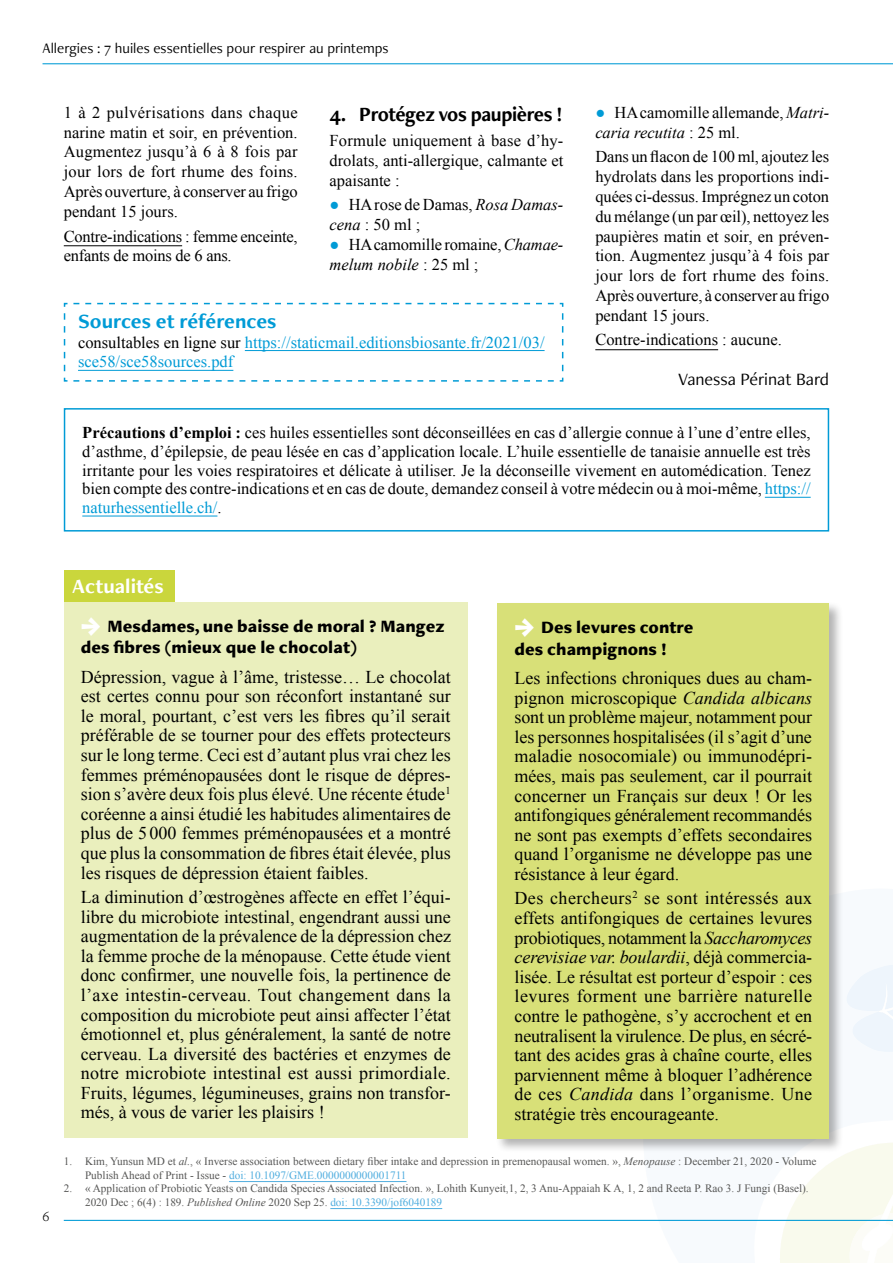
<style>
.page{position:relative;width:893px;height:1263px;background:#fff}
.page>*{position:absolute;margin:0;border:0;box-sizing:border-box;transform-origin:0 0}
.t1{font:700 21px "Freight Neo Pro";letter-spacing:-.02em;color:#000}
.TITRE_-_Cyan_-_Niv{font:700 21px "Freight Neo Pro";color:#009bd6}
.t2{font:700 21px "Freight Neo Pro";color:#fff}
.ACTU___Texte{font:18px/19.6px "Times New Roman";color:#000;text-align:justify}
.t3{font:900 18px/21.8px "Freight Neo Pro";color:#000}
.SIGNATURE___Cap_et_B{font:18px "Freight Neo Pro";color:#000}
.ENCADRE-_0AA{font:16.5px/18.8px "Times New Roman";color:#000}
._1A-0A{font:16.5px/19.8px "Times New Roman";letter-spacing:-.01em;color:#000;text-align:justify}
._0AA_-_suis_Titre{font:16.5px/19.8px "Times New Roman";color:#009bd6}
._1A-0A_-_suis_Titre{font:16.5px/19.8px "Times New Roman";color:#000;text-align:justify}
.t4{font:15px "Freight Neo Pro";color:#000}
.t5{font:300 13.5px "Freight Neo Pro";color:#000}
.t6{font:11.25px/13.5px "Times New Roman";color:#575756}
.s1{color:#009bd6}
.s2{font-style:italic}
.s3{color:#000}
.s4{font-weight:700}
.s5{color:#51aedf}
</style>
<div class="page">
<hr style="left:43px;top:63px;width:850px;height:1px;background:#009bd6">
<svg style="left:780px;top:965px;width:113px;height:298px"></svg>
<hr style="left:64px;top:1220px;width:829px;height:1px;background:#009bd6">
<hr style="left:64px;top:245px;width:118px;height:1px;background:#000">
<hr style="left:595px;top:349px;width:123px;height:1px;background:#000">
<div style="left:64px;top:602px;width:404px;height:535px;background:#eaefbd"></div>
<div style="left:64px;top:570px;width:110px;height:32px;background:#cad63c"></div>
<hr style="left:229px;top:1181px;width:177px;height:1px;background:#51aedf">
<hr style="left:330px;top:1208px;width:112px;height:1px;background:#51aedf">
<div style="left:495px;top:601px;width:349px;height:552px;background:#000;opacity:.3"></div>
<div style="left:497px;top:603px;width:332px;height:536px;background:#d8e078"></div>
<hr style="left:765px;top:497px;width:46px;height:1px;background:#009bd6">
<hr style="left:82px;top:516px;width:135px;height:1px;background:#009bd6">
<div style="left:64px;top:408px;width:765px;height:123px;border:2px solid #009bd6"></div>
<svg style="left:63px;top:302px;width:501px;height:80px"></svg>
<p class="t4" style="left:43px;top:38px;width:348px">Allergies : 7 huiles essentielles pour respirer au printemps</p>
<p class="_1A-0A" style="left:64px;top:102px;width:235px">1 à 2 pulvérisations dans chaque narine matin et soir, en prévention.<br>Augmentez jusqu’à 6 à 8 fois par jour lors de fort rhume des foins.<br>Après ouverture, à conserver au frigo pendant 15 jours.</p>
<p class="_1A-0A" style="left:64px;top:226px;width:235px">Contre-indications : femme enceinte, enfants de moins de 6 ans.</p>
<p class="t1" style="left:330px;top:100px;width:234px">4. Protégez vos paupières !</p>
<p class="_1A-0A_-_suis_Titre" style="left:330px;top:130px;width:235px">Formule uniquement à base d’hy‑ drolats, anti‑allergique, calmante et apaisante :</p>
<p class="ENCADRE-_0AA" style="left:330px;top:195px;width:235px;line-height:19.8px"><span class="s1">●</span> HA rose de Damas, <span class="s2">Rosa Damas‑ cena</span> : 50 ml ;</p>
<p class="ENCADRE-_0AA" style="left:330px;top:234px;width:235px;line-height:19.8px"><span class="s1">●</span> HA camomille romaine, <span class="s2">Chamae‑ melum nobile</span> : 25 ml ;</p>
<p class="TITRE_-_Cyan_-_Niv" style="left:78px;top:307px;width:200px">Sources et références</p>
<p class="_0AA_-_suis_Titre" style="left:78px;top:332px;width:468px"><span class="s3">consultables en ligne sur</span> https://staticmail.editionsbiosante.fr/2021/03/ sce58/sce58sources.pdf</p>
<p class="ENCADRE-_0AA" style="left:595px;top:102px;width:235px;line-height:19.8px"><span class="s1">●</span> HA camomille allemande, <span class="s2">Matri‑ caria recutita</span> : 25 ml.</p>
<p class="_1A-0A" style="left:595px;top:147px;width:235px">Dans un flacon de 100 ml, ajoutez les hydrolats dans les proportions indi‑ quées ci-dessus. Imprégnez un coton du mélange (un par œil), nettoyez les paupières matin et soir, en préven‑ tion. Augmentez jusqu’à 4 fois par jour lors de fort rhume des foins.<br>Après ouverture, à conserver au frigo pendant 15 jours.</p>
<p class="_1A-0A" style="left:595px;top:330px;width:188px">Contre-indications : aucune.</p>
<p class="SIGNATURE___Cap_et_B" style="left:678px;top:367px;width:153px">Vanessa Périnat Bard</p>
<p class="ENCADRE-_0AA" style="left:82px;top:423px;width:730px;text-align:justify"><span class="s4">Précautions d’emploi :</span> ces huiles essentielles sont déconseillées en cas d’allergie connue à l’une d’entre elles, d’asthme, d’épilepsie, de peau lésée en cas d’application locale. L’huile essentielle de tanaisie annuelle est très irritante pour les voies respiratoires et délicate à utiliser. Je la déconseille vivement en automédication. Tenez bien compte des contre-indications et en cas de doute, demandez conseil à votre médecin ou à moi-même, <span class="s1">https:// naturhessentielle.ch/</span>.</p>
<p class="t2" style="left:72px;top:572px;width:93px">Actualités</p>
<p class="t3" style="left:81px;top:614px;width:365px;text-indent:27px">Mesdames, une baisse de moral ? Mangez des fibres (mieux que le chocolat)</p>
<p class="ACTU___Texte" style="left:81px;top:667px;width:372px">Dépression, vague à l’âme, tristesse… Le chocolat est certes connu pour son réconfort instantané sur le moral, pourtant, c’est vers les fibres qu’il serait préférable de se tourner pour des effets protecteurs sur le long terme. Ceci est d’autant plus vrai chez les femmes préménopausées dont le risque de dépres‑ sion s’avère deux fois plus élevé. Une récente étude<sup>1 </sup>coréenne a ainsi étudié les habitudes alimentaires de plus de 5000 femmes préménopausées et a montré que plus la consommation de fibres était élevée, plus les risques de dépression étaient faibles.</p>
<p class="ACTU___Texte" style="left:81px;top:887px;width:372px">La diminution d’œstrogènes affecte en effet l’équi‑ libre du microbiote intestinal, engendrant aussi une augmentation de la prévalence de la dépression chez la femme proche de la ménopause. Cette étude vient donc confirmer, une nouvelle fois, la pertinence de l’axe intestin-cerveau. Tout changement dans la composition du microbiote peut ainsi affecter l’état émotionnel et, plus généralement, la santé de notre cerveau. La diversité des bactéries et enzymes de notre microbiote intestinal est aussi primordiale.<br>Fruits, légumes, légumineuses, grains non transfor‑ més, à vous de varier les plaisirs !</p>
<p class="t3" style="left:514px;top:616px;width:180px;text-indent:27px">Des levures contre des champignons !</p>
<p class="ACTU___Texte" style="left:514px;top:668px;width:299px">Les infections chroniques dues au cham‑ pignon microscopique <span class="s2">Candida albicans </span>sont un problème majeur, notamment pour les personnes hospitalisées (il s’agit d’une maladie nosocomiale) ou immunodépri‑ mées, mais pas seulement, car il pourrait concerner un Français sur deux ! Or les antifongiques généralement recommandés ne sont pas exempts d’effets secondaires quand l’organisme ne développe pas une résistance à leur égard.</p>
<p class="ACTU___Texte" style="left:514px;top:888px;width:299px">Des chercheurs<sup>2</sup> se sont intéressés aux effets antifongiques de certaines levures probiotiques, notamment la <span class="s2">Saccharomyces cerevisiae var. boulardii</span>, déjà commercia‑ lisée. Le résultat est porteur d’espoir : ces levures forment une barrière naturelle contre le pathogène, s’y accrochent et en neutralisent la virulence. De plus, en sécré‑ tant des acides gras à chaîne courte, elles parviennent même à bloquer l’adhérence de ces <span class="s2">Candida</span> dans l’organisme. Une stratégie très encourageante.</p>
<p class="t5" style="left:43px;top:1207px;width:9px">6</p>
<p class="t6" style="left:85px;top:1154px;width:733px;text-indent:-21px">1. Kim, Yunsun MD et <span class="s2">al.</span>, « Inverse association between dietary fiber intake and depression in premenopausal women. », <span class="s2">Menopause</span> : December 21, 2020 - Volume<br>Publish Ahead of Print - Issue - <span class="s5">doi: 10.1097/GME.0000000000001711</span></p>
<p class="t6" style="left:85px;top:1181px;width:725px;text-indent:-21px">2. « Application of Probiotic Yeasts on Candida Species Associated Infection. », Lohith Kunyeit,1, 2, 3 Anu-Appaiah K A, 1, 2 and Reeta P. Rao 3. J Fungi (Basel).<br>2020 Dec ; 6(4) : 189. <span class="s2">Published Online</span> 2020 Sep 25. <span class="s5">doi: 10.3390/jof6040189</span></p>
</div>
